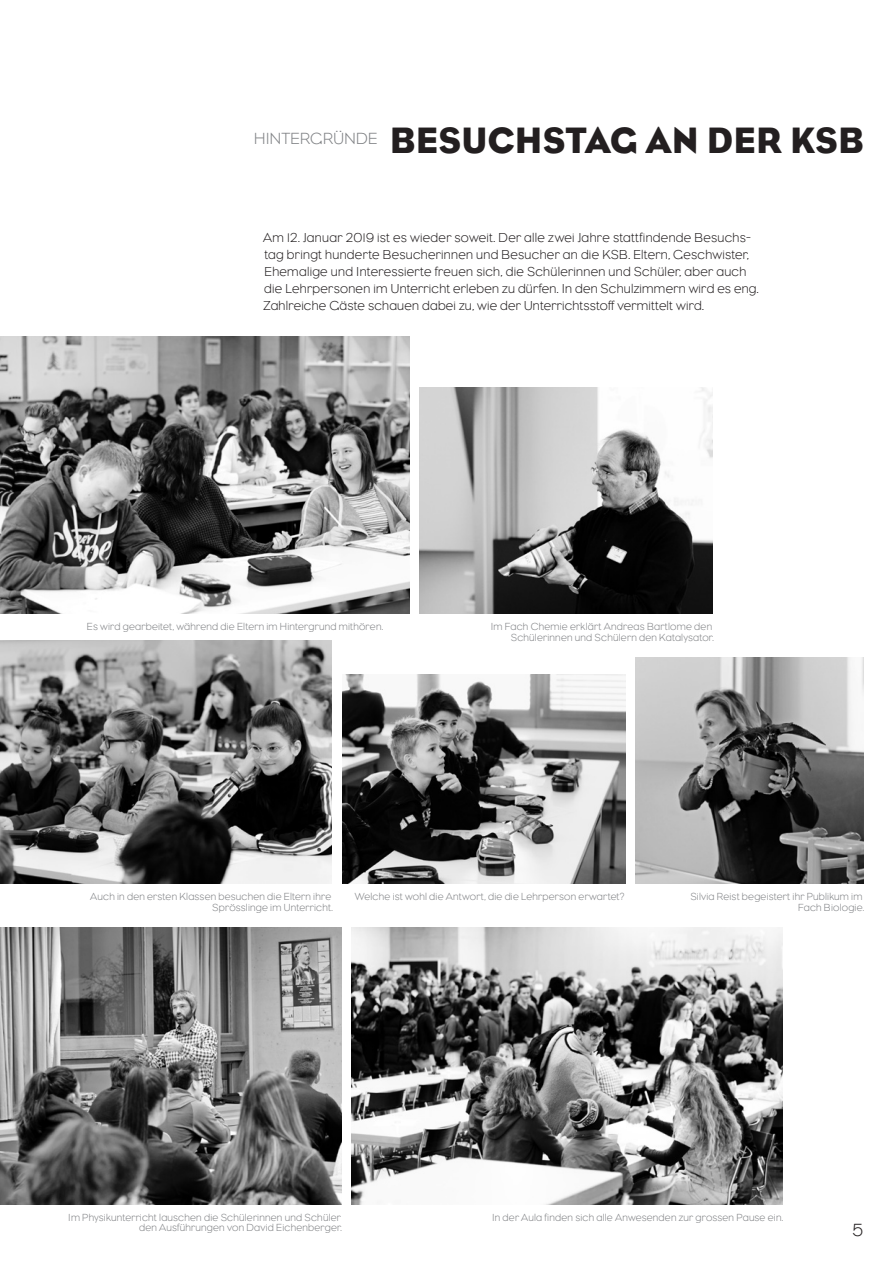
<style>
.page{position:relative;width:893px;height:1263px;background:#fff}
.page>*{position:absolute;margin:0;border:0;box-sizing:border-box;transform-origin:0 0}
.t1{font:37.5px "Eagle";letter-spacing:.005em;color:#231f20}
.t2{font:300 18px "Eagle";color:#231f20}
.t3{font:300 16.5px "Eagle";letter-spacing:.015em;color:#808285}
.t4{font:300 13.35px/16.8px "Eagle";letter-spacing:.02em;color:#231f20}
.t5{font:300 10.5px/10.1px "Eagle";letter-spacing:.02em;color:#808285;text-align:right}
</style>
<div class="page">
<img style="left:0;top:927px;width:341px;height:277px">
<img style="left:636px;top:657px;width:227px;height:227px">
<img style="left:0;top:641px;width:332px;height:242px">
<img style="left:342px;top:674px;width:284px;height:210px">
<img style="left:351px;top:927px;width:431px;height:277px">
<img style="left:0;top:337px;width:409px;height:277px">
<img style="left:419px;top:388px;width:294px;height:226px">
<h3 class="t3" style="left:254px;top:128px;width:125px">HINTERGRÜNDE</h3>
<h1 class="t1" style="left:390px;top:117px;width:476px">BESUCHSTAG AN DER KSB</h1>
<p class="t4" style="left:263px;top:229px;width:497px">Am 12. Januar 2019 ist es wieder soweit. Der alle zwei Jahre stattfindende Besuchs&shy;tag bringt hunderte Besucherinnen und Besucher an die KSB. Eltern, Geschwister, Ehemalige und Interessierte freuen sich, die Schülerinnen und Schüler, aber auch die Lehrpersonen im Unterricht erleben zu dürfen. In den Schulzimmern wird es eng.<br>Zahlreiche Gäste schauen dabei zu, wie der Unterrichtsstoff vermittelt wird.</p>
<p class="t5" style="left:87px;top:622px;width:298px">Es wird gearbeitet, während die Eltern im Hintergrund mithören.</p>
<p class="t5" style="left:491px;top:622px;width:225px">Im Fach Chemie erklärt Andreas Bartlome den<br>Schülerinnen und Schülern den Katalysator.</p>
<p class="t5" style="left:90px;top:892px;width:242px">Auch in den ersten Klassen besuchen die Eltern ihre</p>
<p class="t5" style="left:355px;top:892px;width:271px">Welche ist wohl die Antwort, die die Lehrperson erwartet?</p>
<p class="t5" style="left:212px;top:902px;width:122px">Sprösslinge im Unterricht.</p>
<p class="t5" style="left:690px;top:892px;width:175px">Silvia Reist begeistert ihr Publikum im<br>Fach Biologie.</p>
<p class="t5" style="left:68px;top:1212px;width:275px">Im Physikunterricht lauschen die Schülerinnen und Schüler den Ausführungen von David Eichenberger.</p>
<p class="t5" style="left:492px;top:1212px;width:293px">In der Aula finden sich alle Anwesenden zur grossen Pause ein.</p>
<h2 class="t2" style="left:852px;top:1218px;width:12px">5</h2>
</div>
